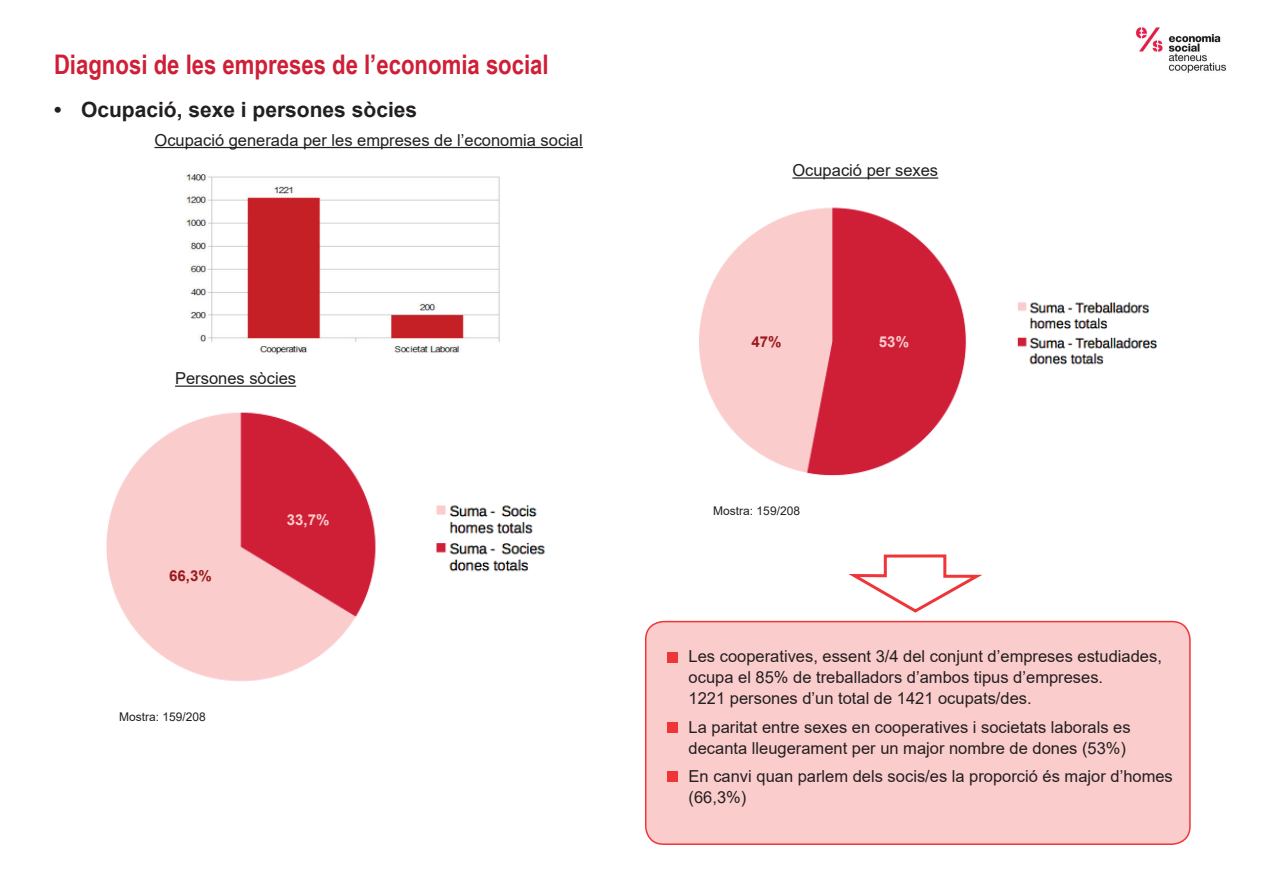
<style>
.page{position:relative;width:1263px;height:893px;background:#fff}
.page>*{position:absolute;margin:0;border:0;box-sizing:border-box;transform-origin:0 0}
.t1{font:700 27px "Arial Narrow";color:#ce1f37}
.t2{font:700 21px "Arial";color:#231f20}
.t3{font:16.5px/21px "Arial";color:#231f20}
.t4{font:700 15px "Arial";color:#991a1e}
.t5{font:700 15px "Arial";color:#facccc}
.t6{font:12px "Arial";color:#231f20}
</style>
<div class="page">
<img style="left:1136px;top:27px;width:91px;height:46px">
<hr style="left:154px;top:147px;width:429px;height:1px;background:#231f20">
<img style="left:699px;top:207px;width:458px;height:269px">
<hr style="left:792px;top:177px;width:146px;height:2px;background:#231f20">
<hr style="left:175px;top:386px;width:121px;height:1px;background:#231f20">
<img style="left:106px;top:412px;width:439px;height:270px">
<svg style="left:848px;top:554px;width:135px;height:59px"></svg>
<div style="left:646px;top:622px;width:544px;height:222px;background:#facccc;border-radius:18px"></div>
<div style="left:645px;top:621px;width:546px;height:224px;border:2px solid #ee3638;border-radius:18px"></div>
<div style="left:667px;top:652px;width:10px;height:10px;background:#ee3638"></div>
<div style="left:667px;top:722px;width:10px;height:10px;background:#ee3638"></div>
<div style="left:667px;top:771px;width:10px;height:10px;background:#ee3638"></div>
<img style="left:186px;top:173px;width:314px;height:182px">
<h1 class="t1" style="left:54px;top:44px;width:496px">Diagnosi de les empreses de l’economia social</h1>
<p class="t2" style="left:54px;top:95px;width:365px">• Ocupació, sexe i persones sòcies</p>
<p class="t3" style="left:154px;top:129px;width:430px">Ocupació generada per les empreses de l’economia social</p>
<p class="t3" style="left:175px;top:368px;width:123px">Persones sòcies</p>
<p class="t4" style="left:169px;top:565px;width:44px">66,3%</p>
<p class="t6" style="left:119px;top:708px;width:88px">Mostra: 159/208</p>
<p class="t5" style="left:287px;top:509px;width:44px">33,7%</p>
<p class="t3" style="left:792px;top:160px;width:147px">Ocupació per sexes</p>
<p class="t4" style="left:751px;top:331px;width:32px">47%</p>
<p class="t5" style="left:879px;top:331px;width:32px">53%</p>
<p class="t6" style="left:713px;top:503px;width:88px">Mostra: 159/208</p>
<p class="t3" style="left:689px;top:646px;width:475px">Les cooperatives, essent 3/4 del conjunt d’empreses estudiades, ocupa el 85% de treballadors d’ambos tipus d’empreses.<br>1221 persones d’un total de 1421 ocupats/des.</p>
<p class="t3" style="left:689px;top:716px;width:444px">La paritat entre sexes en cooperatives i societats laborals es decanta lleugerament per un major nombre de dones (53%)</p>
<p class="t3" style="left:689px;top:766px;width:486px">En canvi quan parlem dels socis/es la proporció és major d’homes (66,3%)</p>
</div>
